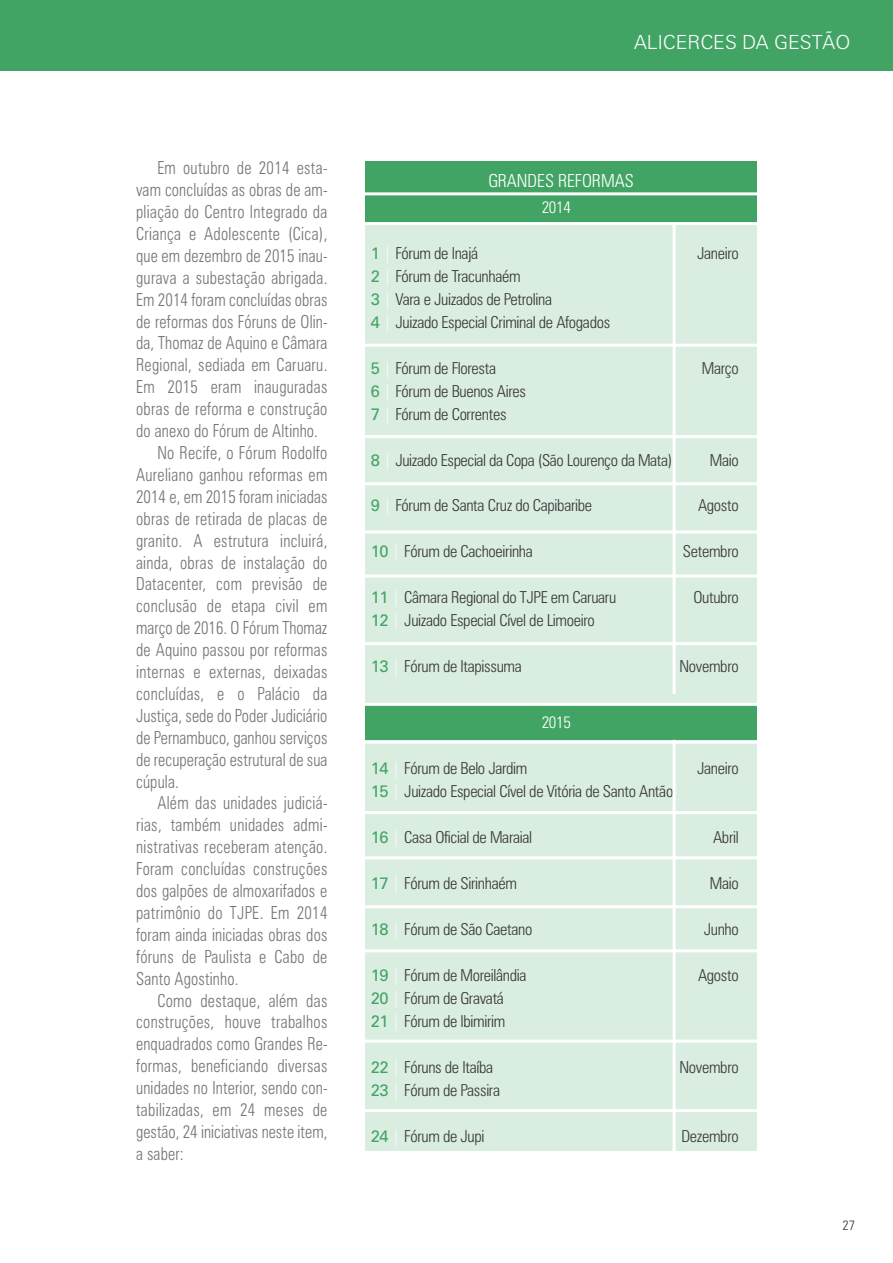
<style>
.page{position:relative;width:893px;height:1263px;background:#fff}
.page>*{position:absolute;margin:0;border:0;box-sizing:border-box;transform-origin:0 0}
.t1{font:300 19.5px "Zurich BT";color:#fff}
.t2{font:300 condensed 18px "Zurich BT";letter-spacing:.02em;color:#747475;scale:.9 1}
.t3{font:300 condensed 18px "Zurich BT";color:#747475;scale:.9 1}
.t4{font:300 condensed 18px "Zurich BT";color:#fff}
.t5{font:300 condensed 16.5px/23px "Zurich BT";letter-spacing:-.02em;color:#39383a}
.t6{font:300 condensed 16.5px "Zurich BT";letter-spacing:-.02em;color:#fff}
.t7{font:300 condensed 13.5px "Zurich BT";color:#39383a}
.s1{font-weight:400;font-stretch:normal;color:#42a464}
.s2{color:#fff}
</style>
<div class="page">
<div style="left:366px;top:222px;width:391px;height:928px;background:#d9ede0"></div>
<div style="left:365px;top:161px;width:392px;height:63px;background:#42a464"></div>
<div style="left:365px;top:703px;width:392px;height:37px;background:#42a464"></div>
<div style="left:0;top:0;width:893px;height:70px;background:#42a464"></div>
<hr style="left:357px;top:222px;width:426px;height:3px;background:#fff">
<hr style="left:365px;top:192px;width:426px;height:3px;background:#fff">
<hr style="left:364px;top:703px;width:426px;height:3px;background:#fff">
<hr style="left:358px;top:344px;width:426px;height:3px;background:#fff">
<hr style="left:361px;top:435px;width:426px;height:3px;background:#fff">
<hr style="left:356px;top:482px;width:426px;height:3px;background:#fff">
<hr style="left:356px;top:530px;width:426px;height:3px;background:#fff">
<hr style="left:359px;top:575px;width:426px;height:3px;background:#fff">
<hr style="left:356px;top:642px;width:426px;height:3px;background:#fff">
<hr style="left:358px;top:811px;width:426px;height:3px;background:#fff">
<hr style="left:357px;top:741px;width:426px;height:3px;background:#fff">
<hr style="left:673px;top:740px;width:3px;height:429px;background:#fff">
<hr style="left:673px;top:225px;width:3px;height:469px;background:#fff">
<hr style="left:356px;top:856px;width:426px;height:3px;background:#fff">
<hr style="left:356px;top:905px;width:426px;height:3px;background:#fff">
<hr style="left:357px;top:949px;width:426px;height:3px;background:#fff">
<hr style="left:353px;top:1039px;width:426px;height:3px;background:#fff">
<hr style="left:356px;top:1109px;width:426px;height:3px;background:#fff">
<p class="t1" style="left:634px;top:31px;width:218px">ALICERCES DA GESTÃO</p>
<p class="t2" style="left:157px;top:157px;width:191px">Em outubro de 2014 esta-</p>
<p class="t2" style="left:136px;top:179px;width:214px">vam concluídas as obras de am-</p>
<p class="t2" style="left:136px;top:201px;width:214px">pliação do Centro Integrado da</p>
<p class="t2" style="left:136px;top:223px;width:214px">Criança e Adolescente (Cica),</p>
<p class="t2" style="left:136px;top:245px;width:214px">que em dezembro de 2015 inau-</p>
<p class="t2" style="left:136px;top:267px;width:214px">gurava a subestação abrigada.</p>
<p class="t2" style="left:136px;top:289px;width:214px">Em 2014 foram concluídas obras</p>
<p class="t2" style="left:136px;top:311px;width:214px">de reformas dos Fóruns de Olin-</p>
<p class="t2" style="left:136px;top:333px;width:214px">da, Thomaz de Aquino e Câmara</p>
<p class="t2" style="left:136px;top:355px;width:214px">Regional, sediada em Caruaru.</p>
<p class="t2" style="left:136px;top:376px;width:214px">Em 2015 eram inauguradas</p>
<p class="t2" style="left:136px;top:398px;width:214px">obras de reforma e construção</p>
<p class="t2" style="left:136px;top:420px;width:204px">do anexo do Fórum de Altinho.</p>
<p class="t2" style="left:157px;top:442px;width:190px">No Recife, o Fórum Rodolfo</p>
<p class="t2" style="left:136px;top:464px;width:214px">Aureliano ganhou reformas em</p>
<p class="t2" style="left:136px;top:486px;width:214px">2014 e, em 2015 foram iniciadas</p>
<p class="t2" style="left:136px;top:508px;width:214px">obras de retirada de placas de</p>
<p class="t2" style="left:136px;top:530px;width:214px">granito. A estrutura incluirá,</p>
<p class="t2" style="left:136px;top:552px;width:214px">ainda, obras de instalação do</p>
<p class="t2" style="left:136px;top:574px;width:214px">Datacenter, com previsão de</p>
<p class="t2" style="left:136px;top:595px;width:214px">conclusão de etapa civil em</p>
<p class="t3" style="left:136px;top:617px;width:214px">março de 2016. O Fórum Thomaz</p>
<p class="t2" style="left:136px;top:639px;width:214px">de Aquino passou por reformas</p>
<p class="t2" style="left:136px;top:661px;width:214px">internas e externas, deixadas</p>
<p class="t2" style="left:136px;top:683px;width:214px">concluídas, e o Palácio da</p>
<p class="t2" style="left:136px;top:705px;width:214px">Justiça, sede do Poder Judiciário</p>
<p class="t3" style="left:136px;top:727px;width:214px">de Pernambuco, ganhou serviços</p>
<p class="t2" style="left:136px;top:749px;width:214px">de recuperação estrutural de sua</p>
<p class="t2" style="left:136px;top:771px;width:49px">cúpula.</p>
<p class="t2" style="left:157px;top:793px;width:191px">Além das unidades judiciá-</p>
<p class="t2" style="left:136px;top:814px;width:214px">rias, também unidades admi-</p>
<p class="t2" style="left:136px;top:836px;width:214px">nistrativas receberam atenção.</p>
<p class="t2" style="left:136px;top:858px;width:214px">Foram concluídas construções</p>
<p class="t2" style="left:136px;top:880px;width:214px">dos galpões de almoxarifados e</p>
<p class="t2" style="left:136px;top:902px;width:214px">patrimônio do TJPE. Em 2014</p>
<p class="t2" style="left:136px;top:924px;width:214px">foram ainda iniciadas obras dos</p>
<p class="t2" style="left:136px;top:946px;width:214px">fóruns de Paulista e Cabo de</p>
<p class="t2" style="left:136px;top:968px;width:115px">Santo Agostinho.</p>
<p class="t2" style="left:157px;top:990px;width:190px">Como destaque, além das</p>
<p class="t2" style="left:136px;top:1012px;width:214px">construções, houve trabalhos</p>
<p class="t2" style="left:136px;top:1033px;width:214px">enquadrados como Grandes Re-</p>
<p class="t2" style="left:136px;top:1055px;width:214px">formas, beneficiando diversas</p>
<p class="t2" style="left:136px;top:1077px;width:214px">unidades no Interior, sendo con-</p>
<p class="t2" style="left:136px;top:1099px;width:214px">tabilizadas, em 24 meses de</p>
<p class="t3" style="left:136px;top:1121px;width:214px">gestão, 24 iniciativas neste item,</p>
<p class="t2" style="left:136px;top:1143px;width:55px">a saber:</p>
<p class="t4" style="left:488px;top:171px;width:147px">GRANDES REFORMAS</p>
<p class="t6" style="left:542px;top:198px;width:31px">2014</p>
<p class="t5" style="left:371px;top:242px;width:109px"><span class="s1">1</span> <span class="s2">|</span> Fórum de Inajá</p>
<p class="t5" style="left:697px;top:242px;width:43px">Janeiro</p>
<p class="t5" style="left:371px;top:265px;width:241px"><span class="s1">2</span> <span class="s2">|</span> Fórum de Tracunhaém<br><span class="s1">3</span> <span class="s2">|</span> Vara e Juizados de Petrolina<br><span class="s1">4</span> <span class="s2">|</span> Juizado Especial Criminal de Afogados</p>
<p class="t5" style="left:371px;top:356px;width:127px"><span class="s1">5</span> <span class="s2">|</span> Fórum de Floresta</p>
<p class="t5" style="left:702px;top:356px;width:38px">Março</p>
<p class="t5" style="left:371px;top:379px;width:157px"><span class="s1">6</span> <span class="s2">|</span> Fórum de Buenos Aires<br><span class="s1">7</span> <span class="s2">|</span> Fórum de Correntes</p>
<p class="t5" style="left:371px;top:448px;width:303px"><span class="s1">8</span> <span class="s2">|</span> Juizado Especial da Copa (São Lourenço da Mata)</p>
<p class="t5" style="left:710px;top:448px;width:30px">Maio</p>
<p class="t5" style="left:371px;top:494px;width:223px"><span class="s1">9</span> <span class="s2">|</span> Fórum de Santa Cruz do Capibaribe</p>
<p class="t5" style="left:698px;top:494px;width:42px">Agosto</p>
<p class="t5" style="left:371px;top:540px;width:163px"><span class="s1">10</span> <span class="s2">|</span> Fórum de Cachoeirinha</p>
<p class="t5" style="left:683px;top:540px;width:57px">Setembro</p>
<p class="t5" style="left:371px;top:586px;width:247px"><span class="s1">11</span> <span class="s2">|</span> Câmara Regional do TJPE em Caruaru</p>
<p class="t5" style="left:693px;top:586px;width:47px">Outubro</p>
<p class="t5" style="left:371px;top:609px;width:225px"><span class="s1">12</span> <span class="s2">|</span> Juizado Especial Cível de Limoeiro</p>
<p class="t5" style="left:371px;top:655px;width:153px"><span class="s1">13</span> <span class="s2">|</span> Fórum de Itapissuma</p>
<p class="t5" style="left:679px;top:655px;width:61px">Novembro</p>
<p class="t6" style="left:542px;top:713px;width:31px">2015</p>
<p class="t5" style="left:371px;top:757px;width:158px"><span class="s1">14</span> <span class="s2">|</span> Fórum de Belo Jardim</p>
<p class="t5" style="left:697px;top:757px;width:43px">Janeiro</p>
<p class="t5" style="left:371px;top:780px;width:304px"><span class="s1">15</span> <span class="s2">|</span> Juizado Especial Cível de Vitória de Santo Antão</p>
<p class="t5" style="left:371px;top:826px;width:163px"><span class="s1">16</span> <span class="s2">|</span> Casa Oficial de Maraial</p>
<p class="t5" style="left:713px;top:826px;width:27px">Abril</p>
<p class="t5" style="left:371px;top:872px;width:148px"><span class="s1">17</span> <span class="s2">|</span> Fórum de Sirinhaém</p>
<p class="t5" style="left:710px;top:872px;width:30px">Maio</p>
<p class="t5" style="left:371px;top:918px;width:163px"><span class="s1">18</span> <span class="s2">|</span> Fórum de São Caetano</p>
<p class="t5" style="left:704px;top:918px;width:36px">Junho</p>
<p class="t5" style="left:371px;top:964px;width:157px"><span class="s1">19</span> <span class="s2">|</span> Fórum de Moreilândia</p>
<p class="t5" style="left:698px;top:964px;width:42px">Agosto</p>
<p class="t5" style="left:371px;top:987px;width:136px"><span class="s1">20</span> <span class="s2">|</span> Fórum de Gravatá<br><span class="s1">21</span> <span class="s2">|</span> Fórum de Ibimirim</p>
<p class="t5" style="left:371px;top:1055px;width:124px"><span class="s1">22</span> <span class="s2">|</span> Fóruns de Itaíba</p>
<p class="t5" style="left:679px;top:1055px;width:61px">Novembro</p>
<p class="t5" style="left:371px;top:1078px;width:131px"><span class="s1">23</span> <span class="s2">|</span> Fórum de Passira</p>
<p class="t5" style="left:371px;top:1124px;width:115px"><span class="s1">24</span> <span class="s2">|</span> Fórum de Jupi</p>
<p class="t5" style="left:681px;top:1124px;width:59px">Dezembro</p>
<p class="t7" style="left:842px;top:1217px;width:14px">27</p>
</div>
